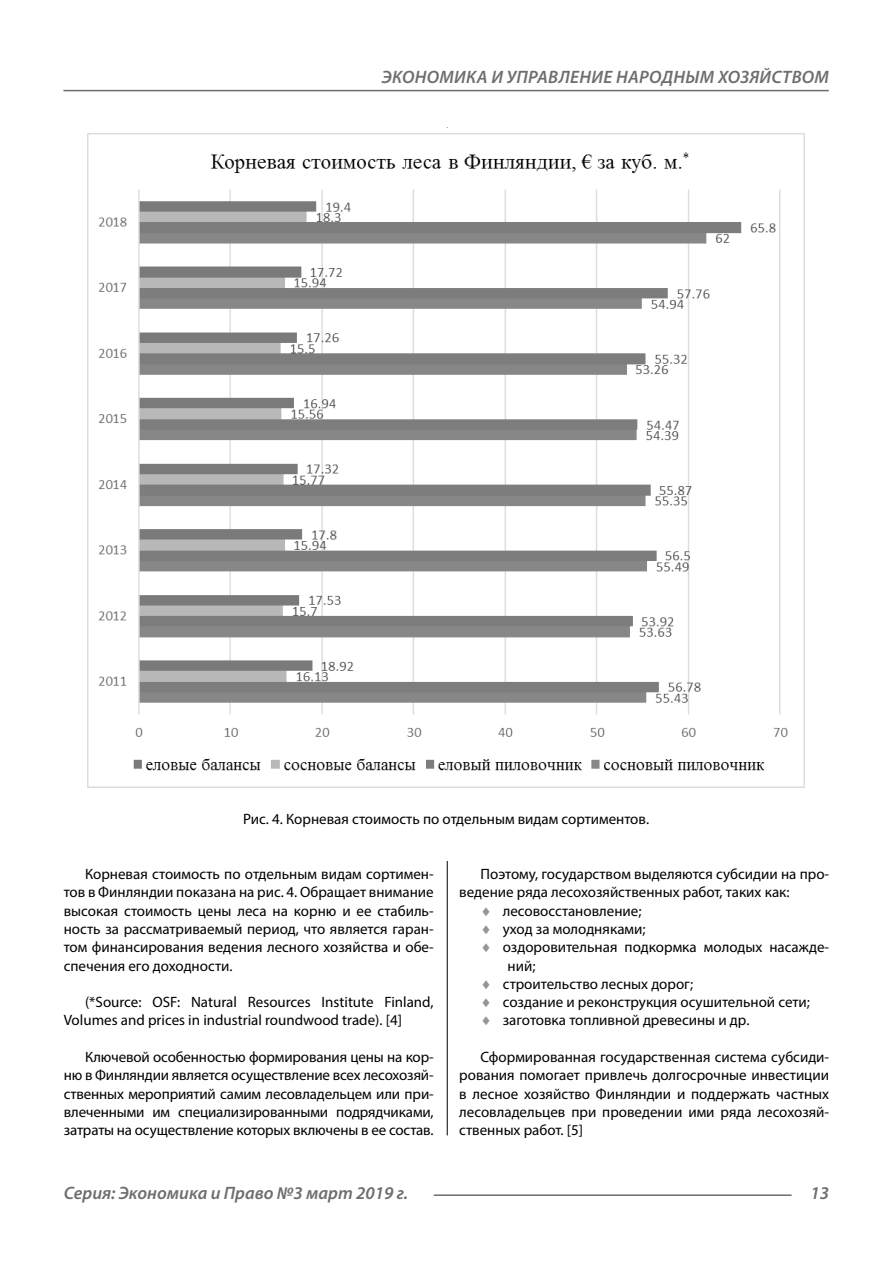
<style>
.page{position:relative;width:893px;height:1263px;background:#fff}
.page>*{position:absolute;margin:0;border:0;box-sizing:border-box;transform-origin:0 0}
.t1{font:italic 600 18px "Myriad Pro";color:#6e6e6e}
.Normal{font:15px/18.3px "Myriad Pro";color:#000;text-align:justify}
.podpis{font:15px "Myriad Pro";color:#000}
.s1{color:#959595}
</style>
<div class="page">
<hr style="left:447px;top:128px;width:1px;height:1007px;background:#000">
<div style="left:63px;top:128px;width:766px;height:732px;background:#fff"></div>
<img style="left:88px;top:133px;width:717px;height:654px">
<hr style="left:63px;top:90px;width:766px;height:1px;background:#6e6e6e">
<hr style="left:434px;top:1194px;width:358px;height:2px;background:#6e6e6e">
<p class="t1" style="left:382px;top:66px;width:24px">Экономика</p>
<p class="t1" style="left:491px;top:66px;width:37px">и управление</p>
<p class="t1" style="left:616px;top:66px;width:13px">народн</p>
<p class="t1" style="left:686px;top:66px;width:120px">ым хозяйством</p>
<p class="podpis" style="left:243px;top:810px;width:408px">Рис. 4. Корневая стоимость по отдельным видам сортиментов.</p>
<p class="Normal" style="left:64px;top:864px;width:371px;text-indent:21px">Корневая стоимость по отдельным видам сортимен&shy;тов в Финляндии показана на рис. 4. Обращает внимание высокая стоимость цены леса на корню и ее стабиль&shy;ность за рассматриваемый период, что является гаран&shy;том финансирования ведения лесного хозяйства и обе&shy;спечения его доходности.</p>
<p class="Normal" style="left:64px;top:993px;width:371px;text-indent:21px">(*Source: OSF: Natural Resources Institute Finland,<br>Volumes and prices in industrial roundwood trade). [4]</p>
<p class="Normal" style="left:64px;top:1048px;width:371px;text-indent:21px">Ключевой особенностью формирования цены на кор&shy;ню в Финляндии является осуществление всех лесохозяй&shy;ственных мероприятий самим лесовладельцем или при&shy;влеченными им специализированными подрядчиками, затраты на осуществление которых включены в ее состав.</p>
<p class="Normal" style="left:459px;top:864px;width:371px;text-indent:21px">Поэтому, государством выделяются субсидии на про&shy;ведение ряда лесохозяйственных работ, таких как:</p>
<p class="Normal" style="left:480px;top:901px;width:163px"><span class="s1">♦</span> лесовосстановление;</p>
<p class="Normal" style="left:480px;top:919px;width:167px"><span class="s1">♦</span> уход за молодняками;</p>
<p class="Normal" style="left:507px;top:938px;width:323px;text-indent:-27px"><span class="s1">♦</span> оздоровительная подкормка молодых насажде&shy;ний;</p>
<p class="Normal" style="left:480px;top:974px;width:214px"><span class="s1">♦</span> строительство лесных дорог;</p>
<p class="Normal" style="left:480px;top:993px;width:331px"><span class="s1">♦</span> создание и реконструкция осушительной сети;</p>
<p class="Normal" style="left:480px;top:1011px;width:270px"><span class="s1">♦</span> заготовка топливной древесины и др.</p>
<p class="Normal" style="left:459px;top:1048px;width:371px;text-indent:21px">Сформированная государственная система субсиди&shy;рования помогает привлечь долгосрочные инвестиции в лесное хозяйство Финляндии и поддержать частных лесовладельцев при проведении ими ряда лесохозяй&shy;ственных работ. [5]</p>
<p class="t1" style="left:64px;top:1182px;width:346px">Серия: Экономика и Право №3 март 2019 г.</p>
<p class="t1" style="left:810px;top:1182px;width:20px">13</p>
</div>
